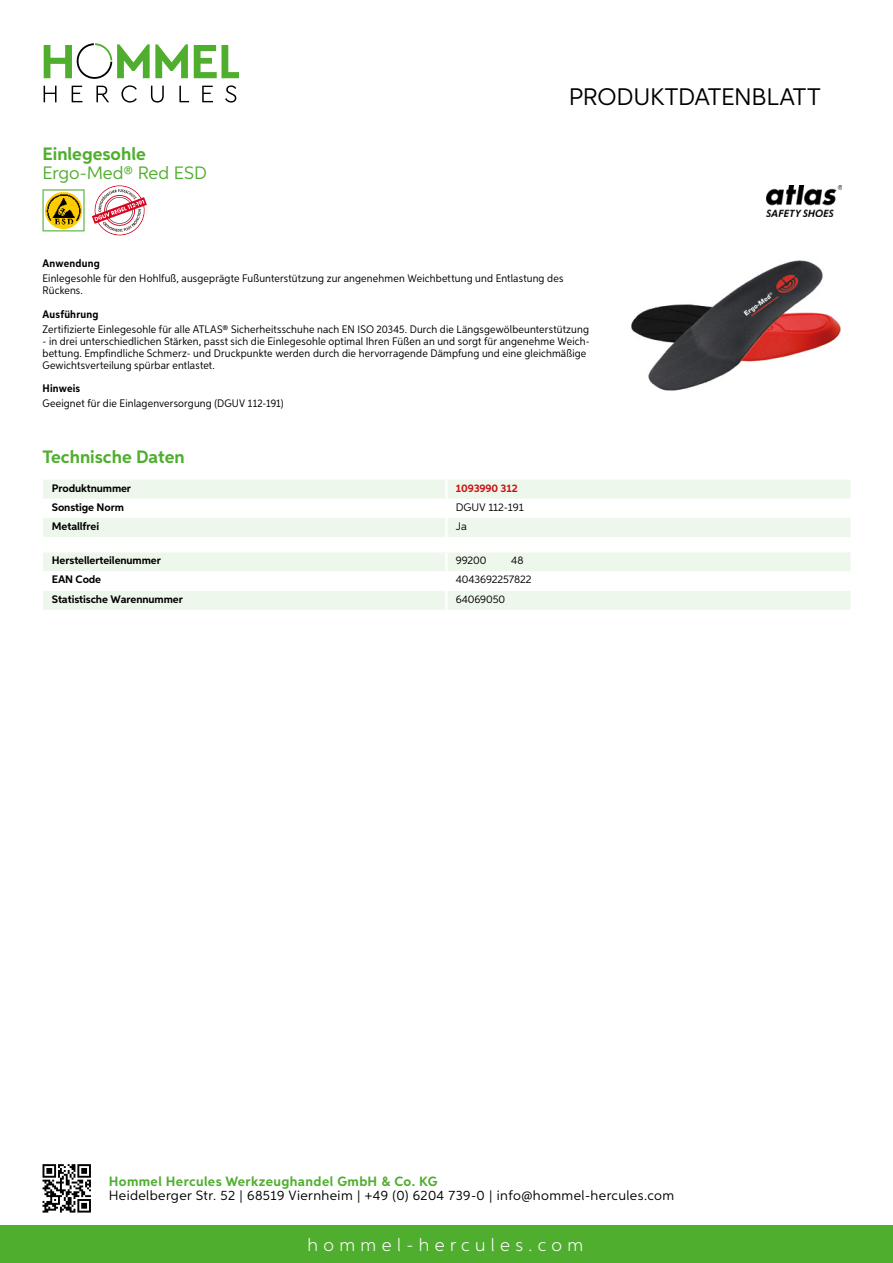
<style>
.page{position:relative;width:893px;height:1263px;background:#fff}
.page>*{position:absolute;margin:0;border:0;box-sizing:border-box;transform-origin:0 0}
.t1{font:24px "Aspira";letter-spacing:-.01em;color:#000}
.t2{font:700 18px "Aspira";color:#50ae2f}
.t3{font:300 18px "Aspira";letter-spacing:.3em;color:#fff}
.t4{font:18px "Aspira";color:#50ae2f}
.t5{font:13.5px "Aspira";letter-spacing:.03em;color:#000}
.t6{font:700 13.5px "Aspira";letter-spacing:.03em;color:#50ae2f}
.t7{font:10.95px/12px "Aspira Nar";letter-spacing:.015em;color:#000}
.t8{font:700 10.95px "Aspira";letter-spacing:-.01em;color:#000}
.t9{font:10.95px "Aspira";letter-spacing:-.01em;color:#000}
.t10{font:700 10.95px "Aspira Nar";letter-spacing:.02em;color:#000}
.t11{font:700 10.95px "Aspira";letter-spacing:-.01em;color:#cd1013}
</style>
<div class="page">
<div style="left:0;top:1226px;width:893px;height:37px;background:#50ae2f"></div>
<svg style="left:43px;top:1164px;width:48px;height:48px"></svg>
<svg style="left:194px;top:45px;width:45px;height:33px"></svg>
<svg style="left:44px;top:43px;width:144px;height:36px"></svg>
<svg style="left:44px;top:86px;width:13px;height:16px"></svg>
<svg style="left:72px;top:86px;width:10px;height:16px"></svg>
<svg style="left:96px;top:86px;width:13px;height:16px"></svg>
<svg style="left:121px;top:85px;width:16px;height:18px"></svg>
<svg style="left:151px;top:86px;width:13px;height:17px"></svg>
<svg style="left:179px;top:86px;width:10px;height:16px"></svg>
<svg style="left:202px;top:86px;width:11px;height:16px"></svg>
<svg style="left:225px;top:85px;width:11px;height:18px"></svg>
<svg style="left:43px;top:480px;width:807px;height:57px"></svg>
<hr style="left:445px;top:518px;width:3px;height:19px;background:#fff">
<svg style="left:43px;top:552px;width:807px;height:58px"></svg>
<hr style="left:445px;top:591px;width:3px;height:19px;background:#fff">
<svg style="left:43px;top:189px;width:42px;height:42px"></svg>
<svg style="left:92px;top:185px;width:55px;height:50px"></svg>
<img style="left:631px;top:260px;width:210px;height:131px">
<img style="left:766px;top:185px;width:76px;height:32px">
<h2 class="t2" style="left:43px;top:142px;width:105px">Einlegesohle</h2>
<h2 class="t4" style="left:43px;top:162px;width:163px">Ergo-Med® Red ESD</h2>
<h1 class="t1" style="left:569px;top:82px;width:253px">Produktdatenblatt</h1>
<p class="t10" style="left:43px;top:257px;width:59px">Anwendung</p>
<p class="t7" style="left:43px;top:273px;width:522px">Einlegesohle für den Hohlfuß, ausgeprägte Fußunterstützung zur angenehmen Weichbettung und Entlastung des<br>Rückens.</p>
<p class="t10" style="left:43px;top:307px;width:58px">Ausführung</p>
<p class="t7" style="left:43px;top:323px;width:548px">Zertifizierte Einlegesohle für alle ATLAS® Sicherheitsschuhe nach EN ISO 20345. Durch die Längsgewölbeunterstützung</p>
<p class="t7" style="left:43px;top:335px;width:549px">- in drei unterschiedlichen Stärken, passt sich die Einlegesohle optimal Ihren Füßen an und sorgt für angenehme Weich&shy;bettung. Empfindliche Schmerz- und Druckpunkte werden durch die hervorragende Dämpfung und eine gleichmäßige<br>Gewichtsverteilung spürbar entlastet.</p>
<p class="t10" style="left:43px;top:381px;width:39px">Hinweis</p>
<p class="t7" style="left:43px;top:397px;width:242px">Geeignet für die Einlagenversorgung (DGUV 112-191)</p>
<h2 class="t2" style="left:43px;top:445px;width:144px">Technische Daten</h2>
<p class="t8" style="left:52px;top:481px;width:81px">Produktnummer</p>
<p class="t11" style="left:456px;top:481px;width:63px">1093990 312</p>
<p class="t8" style="left:52px;top:500px;width:74px">Sonstige Norm</p>
<p class="t9" style="left:456px;top:500px;width:69px">DGUV 112-191</p>
<p class="t8" style="left:52px;top:519px;width:49px">Metallfrei</p>
<p class="t9" style="left:456px;top:519px;width:13px">Ja</p>
<p class="t8" style="left:52px;top:554px;width:111px">Herstellerteilenummer</p>
<p class="t9" style="left:456px;top:554px;width:32px">99200</p>
<p class="t9" style="left:511px;top:554px;width:14px">48</p>
<p class="t8" style="left:52px;top:573px;width:51px">EAN Code</p>
<p class="t9" style="left:456px;top:573px;width:77px">4043692257822</p>
<p class="t8" style="left:52px;top:592px;width:132px">Statistische Warennummer</p>
<p class="t9" style="left:456px;top:592px;width:51px">64069050</p>
<p class="t6" style="left:109px;top:1172px;width:330px">Hommel Hercules Werkzeughandel GmbH &amp; Co. KG</p>
<p class="t5" style="left:109px;top:1187px;width:567px">Heidelberger Str. 52 | 68519 Viernheim | +49 (0) 6204 739-0 | info@hommel-hercules.com</p>
<h2 class="t3" style="left:307px;top:1234px;width:277px">hommel-hercules.com</h2>
</div>
